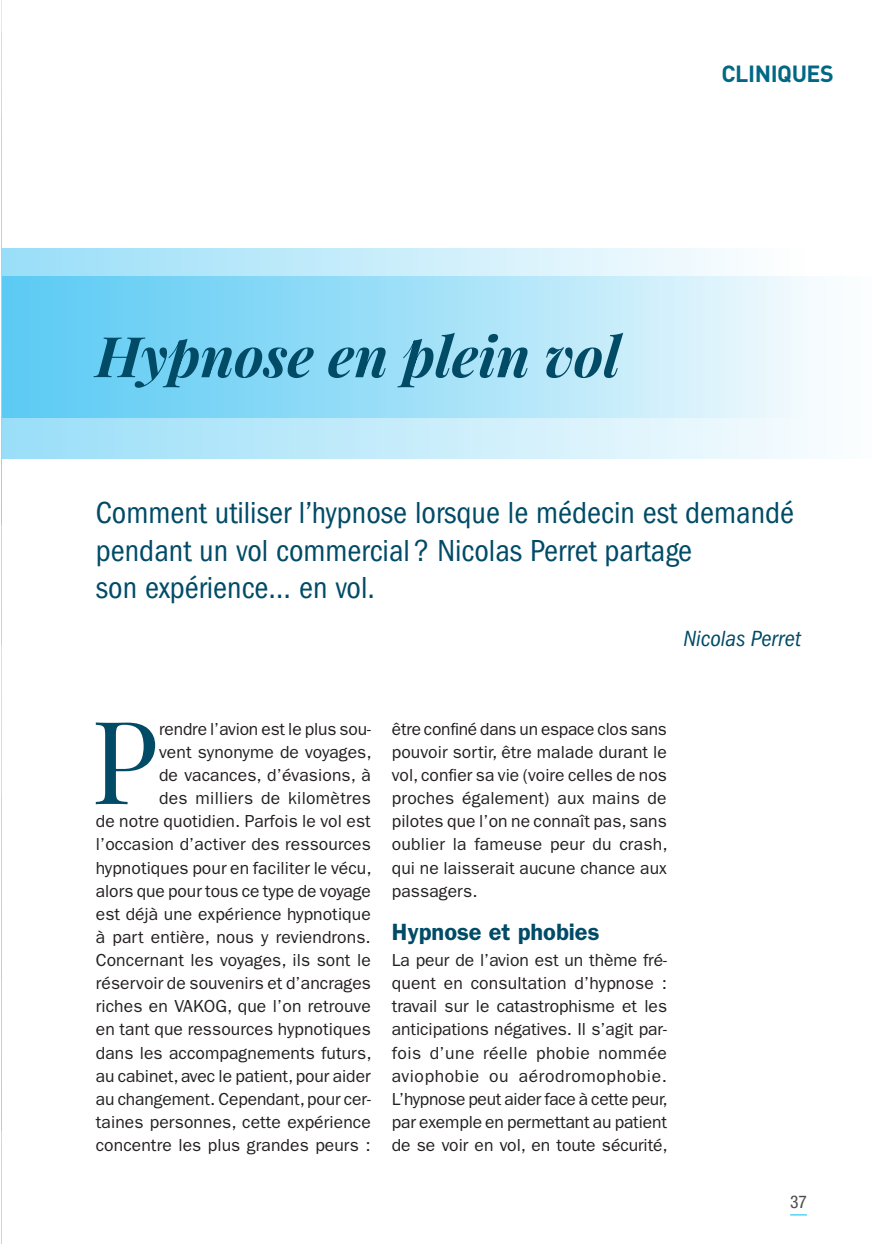
<style>
.page{position:relative;width:872px;height:1244px;background:#fff}
.page>*{position:absolute;margin:0;border:0;box-sizing:border-box;transform-origin:0 0}
.t1{font:115.33px "Playfair Display";color:#014b67}
.t2{font:italic 700 56px "Playfair Display";color:#014b67}
.t3{font:condensed 31.5px/37.8px "Franklin Gothic";color:#014b67}
.t4{font:600 23.62px "Franklin Gothic";color:#014b67}
.t5{font:700 23.1px "DIN";color:#006884}
.t6{font:italic condensed 22.75px "Franklin Gothic";color:#014b67}
.t7{font:17.5px/23.1px "Franklin Gothic";letter-spacing:.005em;color:#231f20;text-align:justify}
.t8{font:condensed 17.5px "Helvetica Neue LT Std";color:#4b4c4d}
</style>
<div class="page">
<div style="left:1px;top:276px;width:870px;height:183px;background:linear-gradient(to right,#99def8,#fbfdfe)"></div>
<svg style="left:1px;top:248px;width:803px;height:169px;background:#a7e2f8"></svg>
<svg style="left:790px;top:1214px;width:16px;height:1px"></svg>
<h3 class="t5" style="left:721px;top:59px;width:27px">CLINIQUES</h3>
<h2 class="t2" style="left:96px;top:312px;width:525px">Hypnose en plein vol</h2>
<h3 class="t3" style="left:96px;top:493px;width:699px">Comment utiliser l’hypnose lorsque le médecin est demandé pendant un vol commercial ? Nicolas Perret partage<br>son expérience… en vol.</h3>
<h3 class="t6" style="left:683px;top:625px;width:119px">Nicolas Perret</h3>
<p class="t7" style="left:96px;top:717px;width:277px;text-align:right">rendre l’avion est le plus sou-<br>vent synonyme de voyages,<br>de vacances, d’évasions, à<br>des milliers de kilomètres<br>de notre quotidien. Parfois le vol est l’occasion d’activer des ressources hypnotiques pour en faciliter le vécu, alors que pour tous ce type de voyage est déjà une expérience hypnotique à part entière, nous y reviendrons.<br>Concernant les voyages, ils sont le réservoir de souvenirs et d’ancrages riches en VAKOG, que l’on retrouve en tant que ressources hypnotiques dans les accompagnements futurs, au cabinet, avec le patient, pour aider au changement. Cependant, pour cer&shy;taines personnes, cette expérience concentre les plus grandes peurs :</p>
<p class="t7" style="left:391px;top:717px;width:277px">être confiné dans un espace clos sans pouvoir sortir, être malade durant le vol, confier sa vie (voire celles de nos proches également) aux mains de pilotes que l’on ne connaît pas, sans oublier la fameuse peur du crash, qui ne laisserait aucune chance aux passagers.</p>
<h1 class="t1" style="left:91px;top:670px;width:69px">P</h1>
<h3 class="t4" style="left:391px;top:917px;width:209px">Hypnose et phobies</h3>
<p class="t7" style="left:391px;top:948px;width:277px">La peur de l’avion est un thème fré&shy;quent en consultation d’hypnose : travail sur le catastrophisme et les anticipations négatives. Il s’agit par&shy;fois d’une réelle phobie nommée aviophobie ou aérodromophobie.<br>L’hypnose peut aider face à cette peur, par exemple en permettant au patient de se voir en vol, en toute sécurité,</p>
<p class="t8" style="left:789px;top:1191px;width:18px">37</p>
</div>
